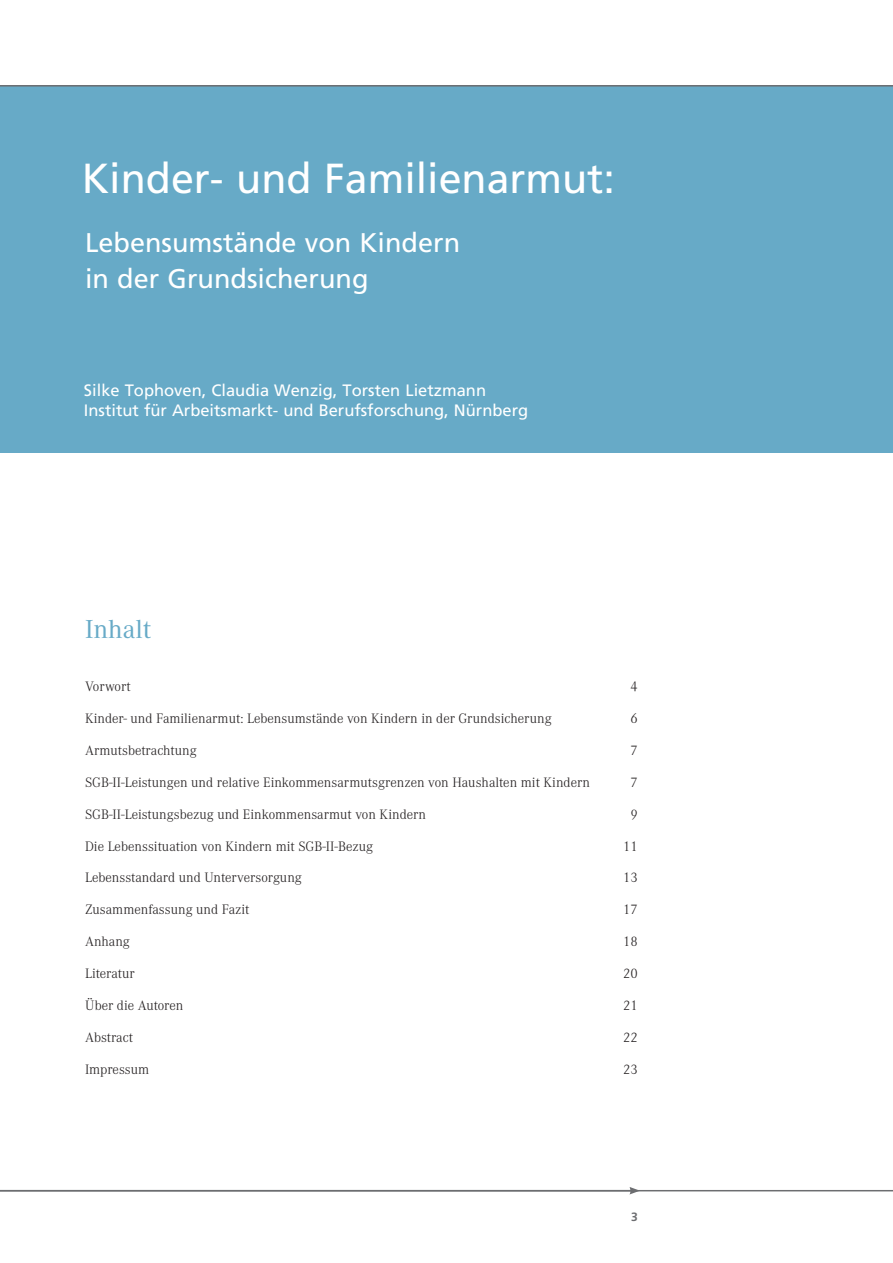
<style>
.page{position:relative;width:893px;height:1263px;background:#fff}
.page>*{position:absolute;margin:0;border:0;box-sizing:border-box;transform-origin:0 0}
.t1{font:42px "Frutiger LT Com";color:#fff}
.t2{font:27px/36px "Frutiger LT Com";color:#fff}
.t3{font:27px "Corporate A";color:#67aac7}
.t4{font:16.5px/19.8px "Frutiger LT Com";color:#fff}
.t5{font:300 14.25px "Corporate A";color:#231f20}
.t6{font:700 12px "Frutiger LT Com";color:#6c6d70}
</style>
<div class="page">
<div style="left:0;top:85px;width:893px;height:368px;background:#67aac7"></div>
<hr style="left:0;top:1190px;width:893px;height:1px;background:#6c6d70">
<svg style="left:629px;top:1187px;width:11px;height:7px"></svg>
<hr style="left:0;top:85px;width:893px;height:2px;background:#6c6d70">
<h1 class="t1" style="left:82px;top:154px;width:534px">Kinder- und Familienarmut:</h1>
<h2 class="t2" style="left:85px;top:225px;width:377px">Lebensumstände von Kindern in der Grundsicherung</h2>
<p class="t4" style="left:84px;top:380px;width:446px">Silke Tophoven, Claudia Wenzig, Torsten Lietzmann<br>Institut für Arbeitsmarkt- und Berufsforschung, Nürnberg</p>
<h2 class="t3" style="left:85px;top:611px;width:68px">Inhalt</h2>
<p class="t5" style="left:85px;top:677px;width:47px">Vorwort</p>
<p class="t5" style="left:630px;top:677px;width:9px">4</p>
<p class="t5" style="left:85px;top:708px;width:468px">Kinder- und Familienarmut: Lebensumstände von Kindern in der Grundsicherung</p>
<p class="t5" style="left:630px;top:708px;width:9px">6</p>
<p class="t5" style="left:85px;top:740px;width:113px">Armutsbetrachtung</p>
<p class="t5" style="left:630px;top:740px;width:9px">7</p>
<p class="t5" style="left:85px;top:772px;width:507px">SGB-II-Leistungen und relative Einkommensarmutsgrenzen von Haushalten mit Kindern</p>
<p class="t5" style="left:630px;top:772px;width:9px">7</p>
<p class="t5" style="left:85px;top:804px;width:343px">SGB-II-Leistungsbezug und Einkommensarmut von Kindern</p>
<p class="t5" style="left:630px;top:804px;width:9px">9</p>
<p class="t5" style="left:85px;top:836px;width:290px">Die Lebenssituation von Kindern mit SGB-II-Bezug</p>
<p class="t5" style="left:623px;top:836px;width:16px">11</p>
<p class="t5" style="left:85px;top:868px;width:218px">Lebensstandard und Unterversorgung</p>
<p class="t5" style="left:623px;top:868px;width:16px">13</p>
<p class="t5" style="left:85px;top:900px;width:166px">Zusammenfassung und Fazit</p>
<p class="t5" style="left:623px;top:900px;width:16px">17</p>
<p class="t5" style="left:85px;top:932px;width:46px">Anhang</p>
<p class="t5" style="left:623px;top:932px;width:16px">18</p>
<p class="t5" style="left:85px;top:964px;width:51px">Literatur</p>
<p class="t5" style="left:623px;top:964px;width:16px">20</p>
<p class="t5" style="left:85px;top:996px;width:100px">Über die Autoren</p>
<p class="t5" style="left:623px;top:996px;width:16px">21</p>
<p class="t5" style="left:85px;top:1027px;width:50px">Abstract</p>
<p class="t5" style="left:623px;top:1027px;width:16px">22</p>
<p class="t5" style="left:85px;top:1059px;width:66px">Impressum</p>
<p class="t5" style="left:623px;top:1059px;width:16px">23</p>
<p class="t6" style="left:631px;top:1210px;width:8px">3</p>
</div>
